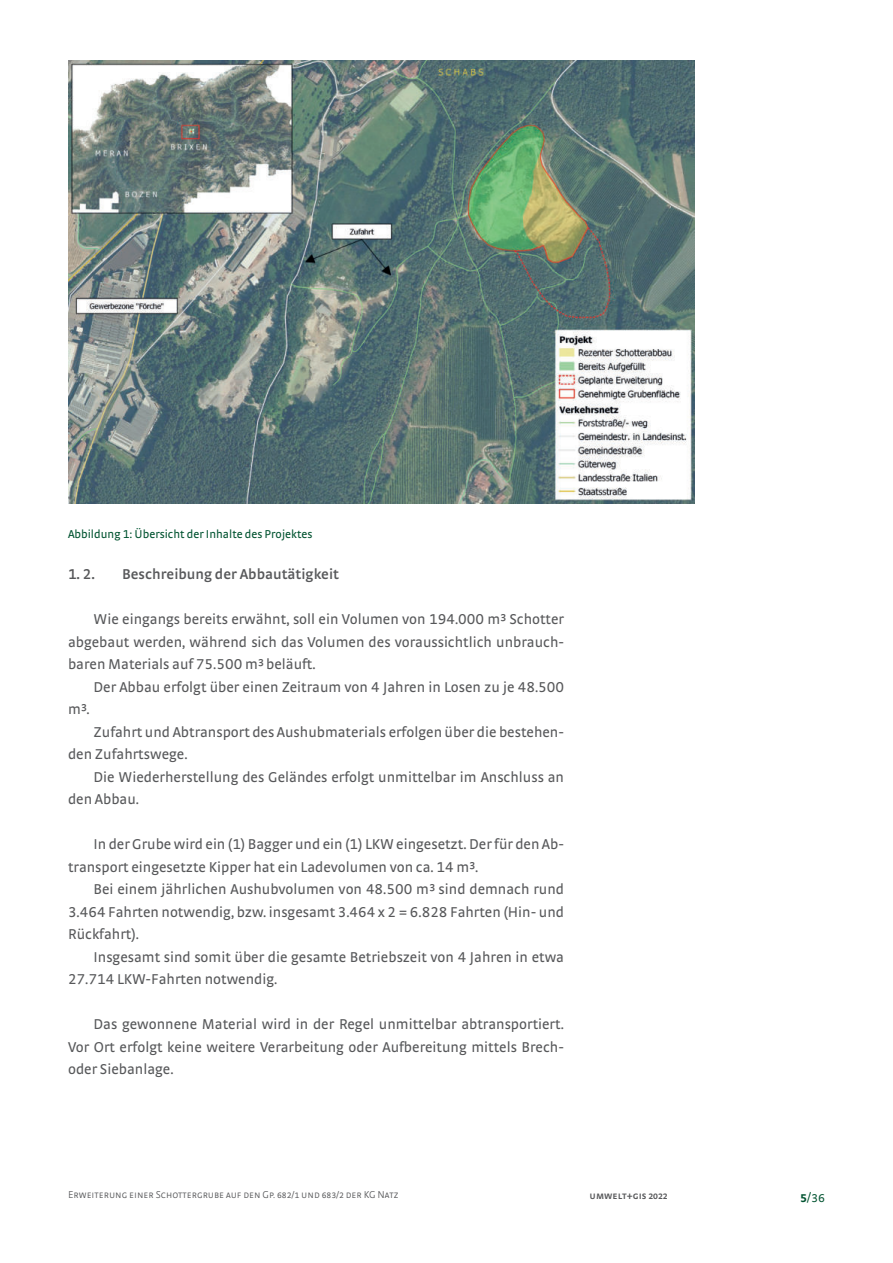
<style>
.page{position:relative;width:893px;height:1263px;background:#fff}
.page>*{position:absolute;margin:0;border:0;box-sizing:border-box;transform-origin:0 0}
.t1{font:15px/22.5px "Strada TF";color:#57585a}
.t2{font:600 15px "Strada TF";color:#57585a}
.t3{font:300 15px "Strada SC";color:#015330}
.t4{font:12px "Strada TF";color:#015330}
.t5{font:300 10.5px "Strada SC";color:#57585a}
.t6{font:600 10.5px "Strada SC";color:#57585a}
.s1{font-weight:600}
</style>
<div class="page">
<img style="left:68px;top:60px;width:627px;height:443px">
<p class="t4" style="left:68px;top:528px;width:246px">Abbildung 1: Übersicht der Inhalte des Projektes</p>
<p class="t2" style="left:68px;top:566px;width:28px">1. 2.</p>
<p class="t2" style="left:122px;top:566px;width:218px">Beschreibung der Abbautätigkeit</p>
<p class="t1" style="left:68px;top:608px;width:498px;text-align:justify;text-indent:26px">Wie eingangs bereits erwähnt, soll ein Volumen von 194.000 m³ Schotter abgebaut werden, während sich das Volumen des voraussichtlich unbrauch&shy;baren Materials auf 75.500 m³ beläuft.</p>
<p class="t1" style="left:94px;top:676px;width:472px">Der Abbau erfolgt über einen Zeitraum von 4 Jahren in Losen zu je 48.500</p>
<p class="t1" style="left:68px;top:698px;width:23px">m³.</p>
<p class="t1" style="left:68px;top:721px;width:498px;text-indent:26px">Zufahrt und Abtransport des Aushubmaterials erfolgen über die bestehen&shy;den Zufahrtswege.</p>
<p class="t1" style="left:68px;top:766px;width:498px;text-indent:26px">Die Wiederherstellung des Geländes erfolgt unmittelbar im Anschluss an den Abbau.</p>
<p class="t1" style="left:68px;top:833px;width:498px;text-indent:26px">In der Grube wird ein (1) Bagger und ein (1) LKW eingesetzt. Der für den Ab&shy;transport eingesetzte Kipper hat ein Ladevolumen von ca. 14 m³.</p>
<p class="t1" style="left:68px;top:878px;width:498px;text-align:justify;text-indent:26px">Bei einem jährlichen Aushubvolumen von 48.500 m³ sind demnach rund 3.464 Fahrten notwendig, bzw. insgesamt 3.464 x 2 = 6.828 Fahrten (Hin- und Rückfahrt).</p>
<p class="t1" style="left:68px;top:946px;width:498px;text-indent:26px">Insgesamt sind somit über die gesamte Betriebszeit von 4 Jahren in etwa<br>27.714 LKW-Fahrten notwendig.</p>
<p class="t1" style="left:68px;top:1013px;width:498px;text-align:justify;text-indent:26px">Das gewonnene Material wird in der Regel unmittelbar abtransportiert.<br>Vor Ort erfolgt keine weitere Verarbeitung oder Aufbereitung mittels Brech&shy;oder Siebanlage.</p>
<p class="t5" style="left:68px;top:1188px;width:332px">Erweiterung einer Schottergrube auf den Gp. 682/1 und 683/2 der KG Natz</p>
<p class="t6" style="left:590px;top:1189px;width:80px">umwelt+gis 2022</p>
<p class="t3" style="left:800px;top:1188px;width:26px"><span class="s1">5</span>/36</p>
</div>
